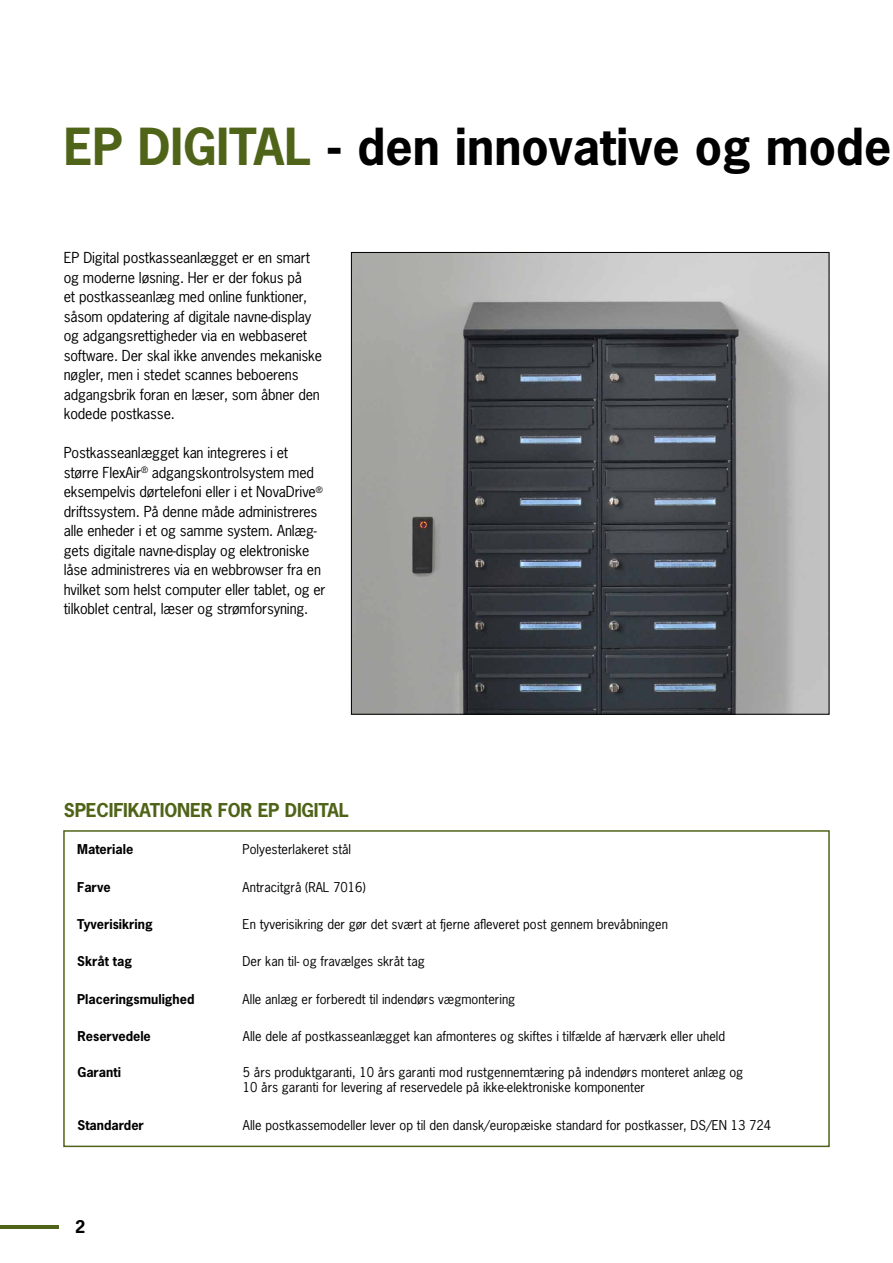
<style>
.page{position:relative;width:893px;height:1263px;background:#fff}
.page>*{position:absolute;margin:0;border:0;box-sizing:border-box;transform-origin:0 0}
.t1{font:700 48px "News Gothic Std";color:#000}
.t2{font:700 48px "News Gothic Std";color:#4f6418}
.t3{font:700 18px "News Gothic Std";letter-spacing:-.01em;color:#4f6418}
.t4{font:700 16.5px "News Gothic Std";color:#000}
.t5{font:14.25px/19.5px "News Gothic Std";letter-spacing:-.01em;color:#000}
.t6{font:12.75px/15px "News Gothic Std";color:#000}
.t7{font:700 12.75px "News Gothic Std";color:#000}
</style>
<div class="page">
<hr style="left:0;top:1225px;width:58px;height:4px;background:#4f6418">
<div style="left:63px;top:830px;width:767px;height:317px;border:2px solid #4f6418"></div>
<img style="left:353px;top:254px;width:474px;height:458px">
<h1 class="t2" style="left:64px;top:115px;width:100px">EP DIGITAL</h1>
<h1 class="t1" style="left:326px;top:115px;width:567px">- den innovative og mode</h1>
<p class="t5" style="left:64px;top:248px;width:260px">EP Digital postkasseanlægget er en smart og moderne løsning. Her er der fokus på<br>et postkasseanlæg med online funktioner, såsom opdatering af digitale navne-display og adgangsrettigheder via en webbaseret software. Der skal ikke anvendes mekaniske nøgler, men i stedet scannes beboerens adgangsbrik foran en læser, som åbner den kodede postkasse.</p>
<p class="t5" style="left:64px;top:443px;width:263px">Postkasseanlægget kan integreres i et større FlexAir<sup>®</sup> adgangskontrolsystem med eksempelvis dørtelefoni eller i et NovaDrive<sup>® </sup>driftssystem. På denne måde administreres alle enheder i et og samme system. Anlæg&shy;gets digitale navne-display og elektroniske låse administreres via en webbrowser fra en hvilket som helst computer eller tablet, og er tilkoblet central, læser og strømforsyning.</p>
<p class="t3" style="left:64px;top:798px;width:287px">Specifikationer for ep digital</p>
<p class="t7" style="left:77px;top:841px;width:58px">Materiale</p>
<p class="t6" style="left:243px;top:842px;width:110px">Polyesterlakeret stål</p>
<p class="t7" style="left:77px;top:879px;width:35px">Farve</p>
<p class="t6" style="left:243px;top:879px;width:125px">Antracitgrå (RAL 7016)</p>
<p class="t7" style="left:77px;top:916px;width:77px">Tyverisikring</p>
<p class="t6" style="left:243px;top:917px;width:427px">En tyverisikring der gør det svært at fjerne afleveret post gennem brevåbningen</p>
<p class="t7" style="left:77px;top:953px;width:56px">Skråt tag</p>
<p class="t6" style="left:243px;top:954px;width:184px">Der kan til- og fravælges skråt tag</p>
<p class="t7" style="left:77px;top:990px;width:119px">Placeringsmulighed</p>
<p class="t6" style="left:243px;top:991px;width:274px">Alle anlæg er forberedt til indendørs vægmontering</p>
<p class="t7" style="left:77px;top:1027px;width:75px">Reservedele</p>
<p class="t6" style="left:243px;top:1028px;width:484px">Alle dele af postkasseanlægget kan afmonteres og skiftes i tilfælde af hærværk eller uheld</p>
<p class="t7" style="left:77px;top:1064px;width:45px">Garanti</p>
<p class="t6" style="left:243px;top:1065px;width:502px">5 års produktgaranti, 10 års garanti mod rustgennemtæring på indendørs monteret anlæg og<br>10 års garanti for levering af reservedele på ikke-elektroniske komponenter</p>
<p class="t7" style="left:77px;top:1117px;width:68px">Standarder</p>
<p class="t6" style="left:243px;top:1118px;width:530px">Alle postkassemodeller lever op til den dansk/europæiske standard for postkasser, DS/EN 13 724</p>
<p class="t4" style="left:75px;top:1216px;width:12px">2</p>
</div>
